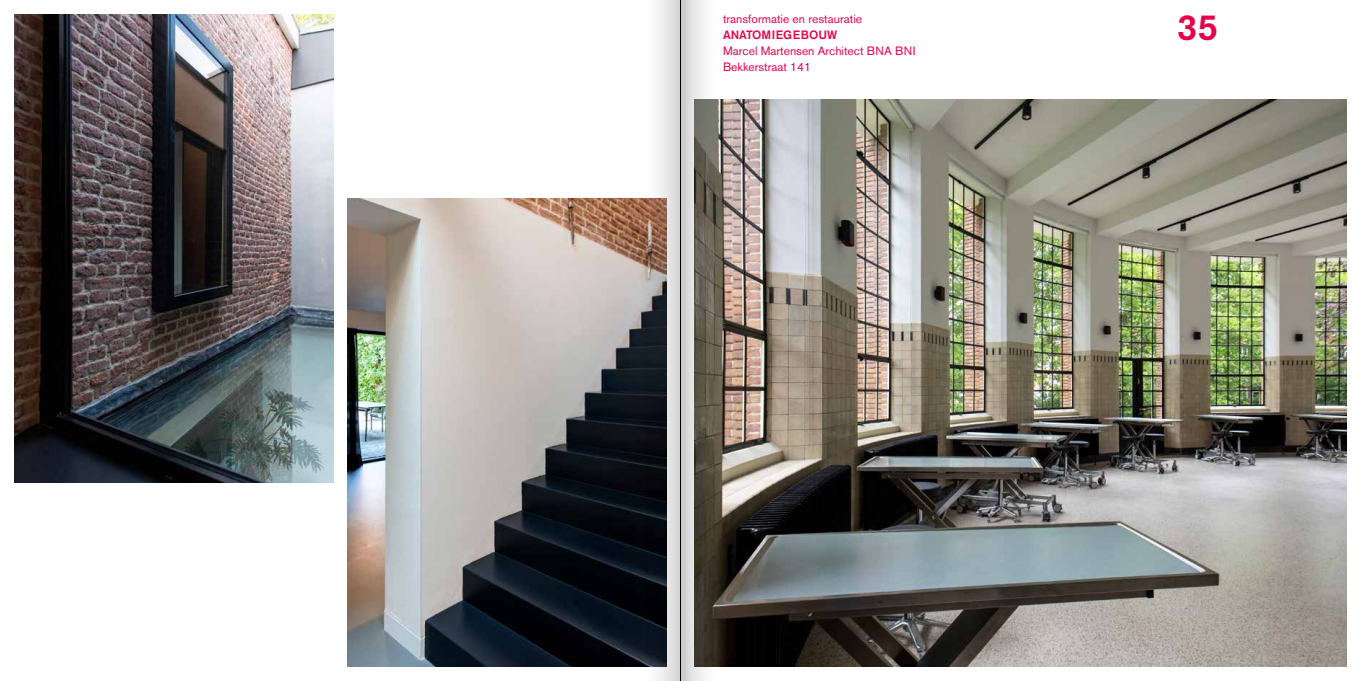
<style>
.page{position:relative;width:1361px;height:681px;background:#fff}
.page>*{position:absolute;margin:0;border:0;box-sizing:border-box;transform-origin:0 0}
.t1{font:500 36px "Akzidenz Grotesk BE";color:#e5004b}
.t2{font:12px/16px "Akzidenz Grotesk BE";color:#e5004b}
.t3{font:500 12px "Akzidenz Grotesk BE";color:#e5004b}
</style>
<div class="page">
<img style="left:718px;top:99px;width:628px;height:567px">
<img style="left:347px;top:198px;width:296px;height:468px">
<img style="left:14px;top:14px;width:319px;height:468px">
<hr style="left:680px;top:0;width:1px;height:680px;background:#000">
<svg style="left:681px;top:0;width:37px;height:680px;background:#94918a"></svg>
<svg style="left:643px;top:0;width:37px;height:680px"></svg>
<p class="t2" style="left:723px;top:11px;width:141px">transformatie en restauratie</p>
<p class="t3" style="left:723px;top:28px;width:116px">ANATOMIEGEBOUW</p>
<p class="t2" style="left:723px;top:43px;width:194px">Marcel Martensen Architect BNA BNI<br>Bekkerstraat 141</p>
<h1 class="t1" style="left:1176px;top:5px;width:43px">35</h1>
</div>
